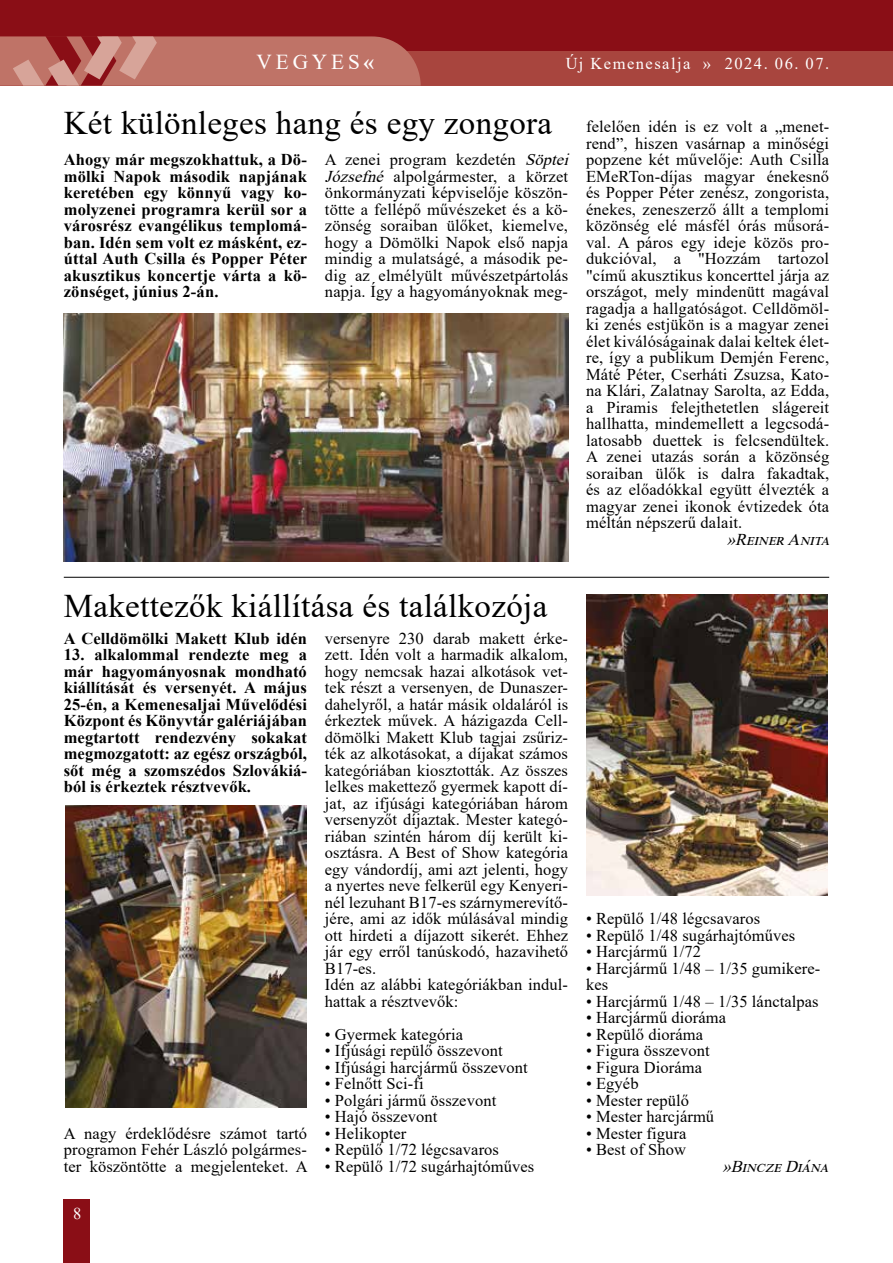
<style>
.page{position:relative;width:893px;height:1263px;background:#fff}
.page>*{position:absolute;margin:0;border:0;box-sizing:border-box;transform-origin:0 0}
.t1{font:33px "Times New Roman";letter-spacing:.01em;color:#000}
.t2{font:21.3px "Times New Roman";letter-spacing:.185em;color:#fff}
.t3{font:16.5px/16.5px "Times New Roman";letter-spacing:.005em;color:#000}
.t4{font:700 16.5px/16.5px "Times New Roman";letter-spacing:.005em;color:#000;text-align:justify}
.t5{font:16.5px "Times New Roman";letter-spacing:.09em;color:#fff}
.t6{font:italic 16.5px "Times New Roman";color:#000}
.s1{font-weight:700}
.s2{font-style:italic}
</style>
<div class="page">
<div style="left:0;top:0;width:893px;height:85px;background:#8a0e16"></div>
<div style="left:0;top:52px;width:893px;height:34px;background:#a8453e"></div>
<div style="left:64px;top:1199px;width:26px;height:64px;background:#8a0e16"></div>
<svg style="left:0;top:36px;width:421px;height:50px;background:#bd6f65"></svg>
<hr style="left:64px;top:577px;width:765px;height:1px;background:#000">
<img style="left:66px;top:806px;width:241px;height:301px">
<img style="left:64px;top:314px;width:504px;height:247px">
<img style="left:586px;top:594px;width:241px;height:301px">
<p class="t2" style="left:256px;top:46px;width:119px">VEGYES<span class="s1">«</span></p>
<p class="t5" style="left:566px;top:52px;width:265px">Új Kemenesalja » 2024. 06. 07.</p>
<h1 class="t1" style="left:64px;top:99px;width:490px">Két különleges hang és egy zongora</h1>
<p class="t4" style="left:64px;top:151px;width:245px">Ahogy már megszokhattuk, a Dö&shy;mölki Napok második napjának keretében egy könnyű vagy ko&shy;molyzenei programra kerül sor a városrész evangélikus templomá&shy;ban. Idén sem volt ez másként, ez&shy;úttal Auth Csilla és Popper Péter akusztikus koncertje várta a kö&shy;zönséget, június 2-án.</p>
<p class="t3" style="left:325px;top:151px;width:250px">A zenei program kezdetén <span class="s2">Söptei Józsefné</span> alpolgármester, a körzet önkormányzati képviselője köszön&shy;tötte a fellépő művészeket és a kö&shy;zönség soraiban ülőket, kiemelve, hogy a Dömölki Napok első napja mindig a mulatságé, a második pe&shy;dig az elmélyült művészetpártolás napja. Így a hagyományoknak meg-</p>
<p class="t3" style="left:586px;top:118px;width:245px;text-align:justify">felelően idén is ez volt a „menet&shy;rend”, hiszen vasárnap a minőségi popzene két művelője: Auth Csilla EMeRTon-díjas magyar énekesnő és Popper Péter zenész, zongorista, énekes, zeneszerző állt a templomi közönség elé másfél órás műsorá&shy;val. A páros egy ideje közös pro&shy;dukcióval, a "Hozzám tartozol "című akusztikus koncerttel járja az országot, mely mindenütt magával ragadja a hallgatóságot. Celldömöl&shy;ki zenés estjükön is a magyar zenei élet kiválóságainak dalai keltek élet&shy;re, így a publikum Demjén Ferenc, Máté Péter, Cserháti Zsuzsa, Kato&shy;na Klári, Zalatnay Sarolta, az Edda, a Piramis felejthetetlen slágereit hallhatta, mindemellett a legcsodá&shy;latosabb duettek is felcsendültek.<br>A zenei utazás során a közönség soraiban ülők is dalra fakadtak, és az előadókkal együtt élvezték a magyar zenei ikonok évtizedek óta méltán népszerű dalait.</p>
<p class="t6" style="left:727px;top:527px;width:110px">»ReinerAnita</p>
<h1 class="t1" style="left:64px;top:583px;width:485px">Makettezők kiállítása és találkozója</h1>
<p class="t4" style="left:64px;top:629px;width:245px">A Celldömölki Makett Klub idén</p>
<p class="t4" style="left:64px;top:646px;width:245px">13. alkalommal rendezte meg a már hagyományosnak mondható kiállítását és versenyét. A május 25-én, a Kemenesaljai Művelődési Központ és Könyvtár galériájában megtartott rendezvény sokakat megmozgatott: az egész országból, sőt még a szomszédos Szlovákiá&shy;ból is érkeztek résztvevők.</p>
<p class="t3" style="left:64px;top:1124px;width:246px;text-align:justify">A nagy érdeklődésre számot tartó programon Fehér László polgármes&shy;ter köszöntötte a megjelenteket. A</p>
<p class="t5" style="left:73px;top:1202px;width:10px">8</p>
<p class="t3" style="left:325px;top:629px;width:245px">versenyre 230 darab makett érke&shy;zett. Idén volt a harmadik alkalom, hogy nemcsak hazai alkotások vet&shy;tek részt a versenyen, de Dunaszer&shy;dahelyről, a határ másik oldaláról is érkeztek művek. A házigazda Cell&shy;dömölki Makett Klub tagjai zsűriz&shy;ték az alkotásokat, a díjakat számos kategóriában kiosztották. Az összes lelkes makettező gyermek kapott dí&shy;jat, az ifjúsági kategóriában három versenyzőt díjaztak. Mester kategó&shy;riában szintén három díj került ki&shy;osztásra. A Best of Show kategória egy vándordíj, ami azt jelenti, hogy a nyertes neve felkerül egy Kenyeri&shy;nél lezuhant B17-es szárnymerevítő&shy;jére, ami az idők múlásával mindig ott hirdeti a díjazott sikerét. Ehhez jár egy erről tanúskodó, hazavihető B17-es.<br>Idén az alábbi kategóriákban indul&shy;hattak a résztvevők:</p>
<p class="t3" style="left:325px;top:1025px;width:140px">• Gyermek kategória</p>
<p class="t3" style="left:325px;top:1042px;width:179px">• Ifjúsági repülő összevont</p>
<p class="t3" style="left:325px;top:1058px;width:204px">• Ifjúsági harcjármű összevont</p>
<p class="t3" style="left:325px;top:1075px;width:100px">• Felnőtt Sci-fi</p>
<p class="t3" style="left:325px;top:1091px;width:173px">• Polgári jármű összevont</p>
<p class="t3" style="left:325px;top:1108px;width:114px">• Hajó összevont</p>
<p class="t3" style="left:325px;top:1124px;width:83px">• Helikopter</p>
<p class="t3" style="left:325px;top:1141px;width:176px">• Repülő 1/72 légcsavaros</p>
<p class="t3" style="left:325px;top:1157px;width:211px">• Repülő 1/72 sugárhajtóműves</p>
<p class="t3" style="left:586px;top:910px;width:176px">• Repülő 1/48 légcsavaros</p>
<p class="t3" style="left:586px;top:926px;width:211px">• Repülő 1/48 sugárhajtóműves</p>
<p class="t3" style="left:586px;top:943px;width:117px">• Harcjármű 1/72</p>
<p class="t3" style="left:586px;top:959px;width:236px">• Harcjármű 1/48 – 1/35 gumikere&shy;kes</p>
<p class="t3" style="left:586px;top:992px;width:234px">• Harcjármű 1/48 – 1/35 lánctalpas</p>
<p class="t3" style="left:586px;top:1009px;width:142px">• Harcjármű dioráma</p>
<p class="t3" style="left:586px;top:1025px;width:119px">• Repülő dioráma</p>
<p class="t3" style="left:586px;top:1042px;width:125px">• Figura összevont</p>
<p class="t3" style="left:586px;top:1058px;width:118px">• Figura Dioráma</p>
<p class="t3" style="left:586px;top:1075px;width:54px">• Egyéb</p>
<p class="t3" style="left:586px;top:1091px;width:105px">• Mester repülő</p>
<p class="t3" style="left:586px;top:1108px;width:130px">• Mester harcjármű</p>
<p class="t3" style="left:586px;top:1124px;width:102px">• Mester figura</p>
<p class="t3" style="left:586px;top:1141px;width:101px">• Best of Show</p>
<p class="t6" style="left:722px;top:1154px;width:113px">»BinczeDiána</p>
</div>
